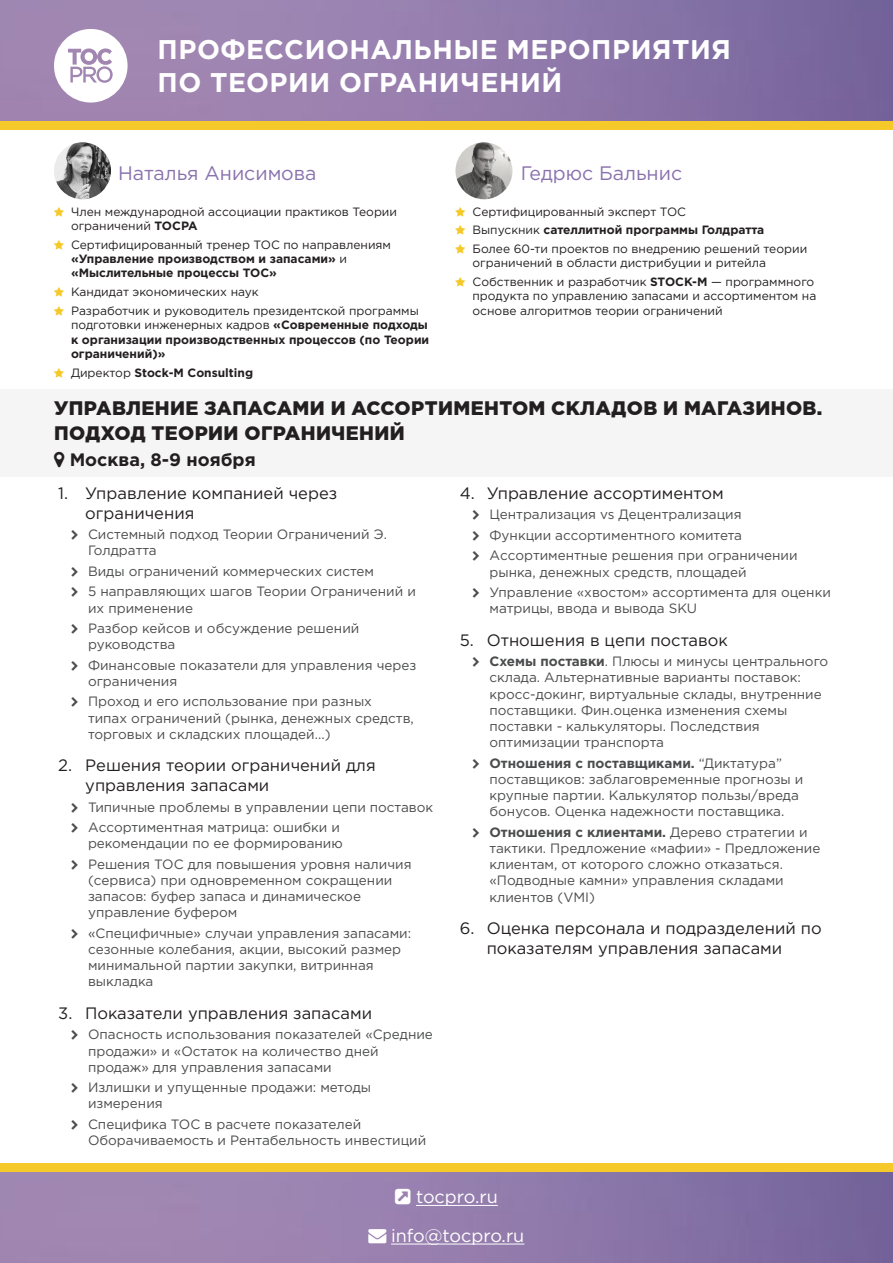
<style>
.page{position:relative;width:893px;height:1263px;background:#fff}
.page>*{position:absolute;margin:0;border:0;box-sizing:border-box;transform-origin:0 0}
.t1{font:700 27px "Gotham Pro";letter-spacing:.02em;color:#fff}
.t2{font:900 19.5px/25.2px "Gotham Pro";letter-spacing:.02em;color:#231f20}
.t3{font:19.5px "Gotham Pro";color:#8a72ae}
.t4{font:18px "Gotham Pro";color:#fff}
.t5{font:700 18px "Gotham Pro";color:#231f20}
.t6{font:16.5px/19.8px "Gotham Pro";color:#231f20}
.t7{font:13.5px/16.2px "Gotham Pro";color:#4b4c4d}
.t8{font:700 12px/14.4px "Gotham Pro";color:#231f20}
.t9{font:12px/14.4px "Gotham Pro";color:#231f20}
.s1{font-weight:700}
.s2{font-weight:400}
</style>
<div class="page">
<img style="left:0;top:0;width:893px;height:121px">
<img style="left:0;top:1172px;width:893px;height:91px">
<div style="left:0;top:121px;width:893px;height:8px;background:#f5c929"></div>
<div style="left:0;top:1163px;width:893px;height:9px;background:#f5c929"></div>
<svg style="left:54px;top:29px;width:74px;height:74px"></svg>
<div style="left:0;top:389px;width:893px;height:88px;background:#f5f5f5"></div>
<hr style="left:416px;top:1205px;width:82px;height:1px;background:#fff">
<hr style="left:391px;top:1244px;width:133px;height:1px;background:#fff">
<img style="left:54px;top:142px;width:57px;height:57px;border-radius:28px">
<img style="left:455px;top:142px;width:57px;height:57px;border-radius:28px">
<svg style="left:395px;top:1189px;width:16px;height:15px"></svg>
<p class="t1" style="left:158px;top:34px;width:575px">ПРОФЕССИОНАЛЬНЫЕ МЕРОПРИЯТИЯ</p>
<p class="t1" style="left:158px;top:67px;width:406px">ПО ТЕОРИИ ОГРАНИЧЕНИЙ</p>
<p class="t3" style="left:118px;top:162px;width:200px">Наталья Анисимова</p>
<p class="t9" style="left:71px;top:204px;width:328px">Член международной ассоциации практиков Теории ограничений <span class="s1">TOCPA</span></p>
<p class="t8" style="left:71px;top:237px;width:322px"><span class="s2">Cертифицированный тренер TOC по направлениям </span>«Управление производством и запасами» <span class="s2">и </span>«Мыслительные процессы TOC»</p>
<p class="t9" style="left:71px;top:285px;width:189px">Кандидат экономических наук</p>
<p class="t8" style="left:71px;top:303px;width:360px"><span class="s2">Разработчик и руководитель президентской программы подготовки инженерных кадров</span> «Современные подходы к организации производственных процессов (по Теории ограничений)»</p>
<p class="t8" style="left:71px;top:365px;width:184px"><span class="s2">Директор</span> Stock-M Consulting</p>
<p class="t3" style="left:521px;top:162px;width:163px">Гедрюс Бальнис</p>
<p class="t9" style="left:472px;top:204px;width:215px">Сертифицированный эксперт ТОС</p>
<p class="t8" style="left:472px;top:222px;width:293px"><span class="s2">Выпускник</span> сателлитной программы Голдратта</p>
<p class="t9" style="left:472px;top:241px;width:336px">Более 60-ти проектов по внедрению решений теории ограничений в области дистрибуции и ритейла</p>
<p class="t9" style="left:472px;top:274px;width:345px">Собственник и разработчик <span class="s1">STOCK-M</span> — программного продукта по управлению запасами и ассортиментом на основе алгоритмов теории ограничений</p>
<p class="t2" style="left:54px;top:395px;width:770px">УПРАВЛЕНИЕ ЗАПАСАМИ И АССОРТИМЕНТОМ СКЛАДОВ И МАГАЗИНОВ.<br>ПОДХОД ТЕОРИИ ОГРАНИЧЕНИЙ</p>
<p class="t5" style="left:70px;top:449px;width:188px">Москва, 8-9 ноября</p>
<p class="t6" style="left:85px;top:483px;width:253px;text-indent:-27px">1. Управление компанией через ограничения</p>
<p class="t7" style="left:88px;top:526px;width:300px">Системный подход Теории Ограничений Э.<br>Голдратта</p>
<p class="t7" style="left:88px;top:563px;width:288px">Виды ограничений коммерческих систем</p>
<p class="t7" style="left:88px;top:583px;width:329px">5 направляющих шагов Теории Ограничений и их применение</p>
<p class="t7" style="left:88px;top:620px;width:273px">Разбор кейсов и обсуждение решений руководства</p>
<p class="t7" style="left:88px;top:657px;width:330px">Финансовые показатели для управления через ограничения</p>
<p class="t7" style="left:88px;top:693px;width:327px">Проход и его использование при разных типах ограничений (рынка, денежных средств, торговых и складских площадей...)</p>
<p class="t6" style="left:85px;top:755px;width:292px;text-indent:-27px">2. Решения теории ограничений для управления запасами</p>
<p class="t7" style="left:88px;top:799px;width:347px">Типичные проблемы в управлении цепи поставок</p>
<p class="t7" style="left:88px;top:819px;width:256px">Ассортиментная матрица: ошибки и рекомендации по ее формированию</p>
<p class="t7" style="left:88px;top:856px;width:325px">Решения ТОС для повышения уровня наличия (сервиса) при одновременном сокращении запасов: буфер запаса и динамическое управление буфером</p>
<p class="t7" style="left:88px;top:925px;width:325px">«Специфичные» случаи управления запасами: сезонные колебания, акции, высокий размер минимальной партии закупки, витринная выкладка</p>
<p class="t6" style="left:58px;top:1003px;width:315px">3. Показатели управления запасами</p>
<p class="t7" style="left:88px;top:1026px;width:346px">Опасность использования показателей «Средние продажи» и «Остаток на количество дней продаж» для управления запасами</p>
<p class="t7" style="left:88px;top:1079px;width:285px">Излишки и упущенные продажи: методы измерения</p>
<p class="t7" style="left:88px;top:1116px;width:340px">Специфика ТОС в расчете показателей<br>Оборачиваемость и Рентабельность инвестиций</p>
<p class="t6" style="left:460px;top:483px;width:265px">4. Управление ассортиментом</p>
<p class="t7" style="left:489px;top:506px;width:254px">Централизация vs Децентрализация</p>
<p class="t7" style="left:489px;top:527px;width:254px">Функции ассортиментного комитета</p>
<p class="t7" style="left:489px;top:547px;width:310px">Ассортиментные решения при ограничении рынка, денежных средств, площадей</p>
<p class="t7" style="left:489px;top:584px;width:343px">Управление «хвостом» ассортимента для оценки матрицы, ввода и вывода SKU</p>
<p class="t6" style="left:460px;top:630px;width:270px">5. Отношения в цепи поставок</p>
<p class="t7" style="left:489px;top:653px;width:340px"><span class="s1">Схемы поставки</span>. Плюсы и минусы центрального склада. Альтернативные варианты поставок: кросс-докинг, виртуальные склады, внутренние поставщики. Фин.оценка изменения схемы поставки - калькуляторы. Последствия оптимизации транспорта</p>
<p class="t7" style="left:489px;top:755px;width:315px"><span class="s1">Отношения с поставщиками.</span> “Диктатура” поставщиков: заблаговременные прогнозы и крупные партии. Калькулятор пользы/вреда бонусов. Оценка надежности поставщика.</p>
<p class="t7" style="left:489px;top:824px;width:332px"><span class="s1">Отношения с клиентами.</span> Дерево стратегии и тактики. Предложение «мафии» - Предложение клиентам, от которого сложно отказаться. «Подводные камни» управления складами клиентов (VMI)</p>
<p class="t6" style="left:487px;top:918px;width:336px;text-indent:-27px">6. Оценка персонала и подразделений по показателям управления запасами</p>
<p class="t4" style="left:416px;top:1187px;width:83px">tocpro.ru</p>
<p class="t4" style="left:369px;top:1225px;width:157px">→ info@tocpro.ru</p>
</div>
